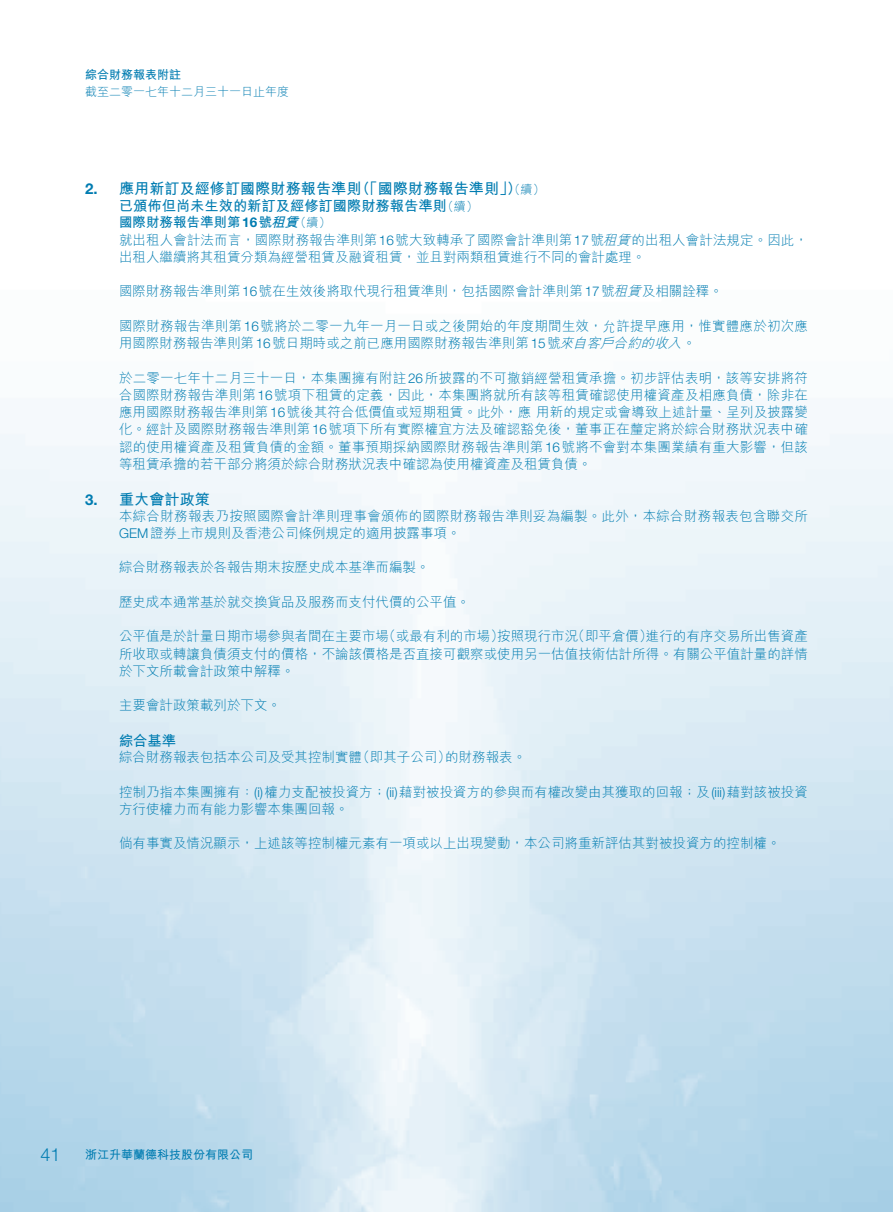
<style>
.page{position:relative;width:893px;height:1212px;background:#fff}
.page>*{position:absolute;margin:0;border:0;box-sizing:border-box;transform-origin:0 0}
.t1{font:300 18px "Helvetica Neue LT Std";color:#007cb1}
.t2{font:15px "M Hei HK Bold B5 pc H";letter-spacing:.01em;color:#007cb1}
.t3{font:14.25px "M Hei HK Bold B5 pc H";color:#007cb1}
.t4{font:13.5px/17.2px "M Hei HK Light B5 pc H";color:#007cb1}
.t5{font:13.5px/17.2px "M Hei HK Light B5 pc H";letter-spacing:.02em;color:#007cb1}
.t6{font:12px/16.5px "M Hei HK Light B5 pc H";color:#007cb1}
.t7{font:12px "M Hei HK Bold B5 pc H";color:#007cb1}
.s1{font-family:"M Hei HK Bold B5 pc H"}
.s2{font-family:"Helvetica Neue LT Std";font-weight:700}
.s3{font-family:"M Hei HK Light B5 pc H";font-size:12px}
.s4{font-family:"M Hei HK Bold B5 pc H";font-style:italic}
.s5{font-size:12px}
.s6{font-family:"Helvetica Neue LT Std";font-weight:300}
.s7{font-style:italic}
</style>
<div class="page">
<p class="t6" style="left:85px;top:68px;width:205px"><span class="s1">綜合財務報表附註<br></span>截至二零一七年十二月三十一日止年度</p>
<p class="t2" style="left:85px;top:183px;width:461px"><span class="s2">2.</span> 應用新訂及經修訂國際財務報告準則（「國際財務報告準則」）<span class="s3">（續）</span></p>
<p class="t3" style="left:119px;top:200px;width:360px">已頒佈但尚未生效的新訂及經修訂國際財務報告準則<span class="s3">（續）</span></p>
<p class="t4" style="left:119px;top:215px;width:690px"><span class="s1">國際財務報告準則第</span><span class="s2">16</span><span class="s1">號</span><span class="s4">租賃</span><span class="s5">（續）<br></span>就出租人會計法而言，國際財務報告準則第<span class="s6">16</span>號大致轉承了國際會計準則第<span class="s6">17</span>號<span class="s7">租賃</span>的出租人會計法規定。因此，出租人繼續將其租賃分類為經營租賃及融資租賃，並且對兩類租賃進行不同的會計處理。</p>
<p class="t4" style="left:119px;top:284px;width:605px">國際財務報告準則第<span class="s6">16</span>號在生效後將取代現行租賃準則，包括國際會計準則第<span class="s6">17</span>號<span class="s7">租賃</span>及相關詮釋。</p>
<p class="t4" style="left:119px;top:319px;width:690px">國際財務報告準則第<span class="s6">16</span>號將於二零一九年一月一日或之後開始的年度期間生效，允許提早應用，惟實體應於初次應用國際財務報告準則第<span class="s6">16</span>號日期時或之前已應用國際財務報告準則第<span class="s6">15</span>號<span class="s7">來自客戶合約的收入</span>。</p>
<p class="t4" style="left:119px;top:371px;width:690px;text-align:justify">於二零一七年十二月三十一日，本集團擁有附註<span class="s6">26</span>所披露的不可撤銷經營租賃承擔。初步評估表明，該等安排將符合國際財務報告準則第<span class="s6">16</span>號項下租賃的定義，因此，本集團將就所有該等租賃確認使用權資產及相應負債，除非在應用國際財務報告準則第<span class="s6">16</span>號後其符合低價值或短期租賃。此外，應用新的規定或會導致上述計量、呈列及披露變化。經計及國際財務報告準則第<span class="s6">16</span>號項下所有實際權宜方法及確認豁免後，董事正在釐定將於綜合財務狀況表中確認的使用權資產及租賃負債的金額。董事預期採納國際財務報告準則第<span class="s6">16</span>號將不會對本集團業績有重大影響，但該等租賃承擔的若干部分將須於綜合財務狀況表中確認為使用權資產及租賃負債。</p>
<p class="t2" style="left:85px;top:493px;width:126px"><span class="s2">3.</span> 重大會計政策</p>
<p class="t5" style="left:119px;top:509px;width:690px">本綜合財務報表乃按照國際會計準則理事會頒佈的國際財務報告準則妥為編製。此外，本綜合財務報表包含聯交所<br><span class="s6">GEM</span>證券上市規則及香港公司條例規定的適用披露事項。</p>
<p class="t4" style="left:119px;top:560px;width:312px">綜合財務報表於各報告期末按歷史成本基準而編製。</p>
<p class="t4" style="left:119px;top:595px;width:353px">歷史成本通常基於就交換貨品及服務而支付代價的公平值。</p>
<p class="t4" style="left:119px;top:629px;width:690px;text-align:justify">公平值是於計量日期市場參與者間在主要市場（或最有利的市場）按照現行市況（即平倉價）進行的有序交易所出售資產所收取或轉讓負債須支付的價格，不論該價格是否直接可觀察或使用另一估值技術估計所得。有關公平值計量的詳情於下文所載會計政策中解釋。</p>
<p class="t4" style="left:119px;top:698px;width:163px">主要會計政策載列於下文。</p>
<p class="t3" style="left:119px;top:735px;width:58px">綜合基準</p>
<p class="t4" style="left:119px;top:750px;width:409px">綜合財務報表包括本公司及受其控制實體（即其子公司）的財務報表。</p>
<p class="t4" style="left:119px;top:785px;width:690px">控制乃指本集團擁有：<span class="s6">(i)</span>權力支配被投資方；<span class="s6">(ii)</span>藉對被投資方的參與而有權改變由其獲取的回報；及<span class="s6">(iii)</span>藉對該被投資方行使權力而有能力影響本集團回報。</p>
<p class="t4" style="left:119px;top:836px;width:663px">倘有事實及情況顯示，上述該等控制權元素有一項或以上出現變動，本公司將重新評估其對被投資方的控制權。</p>
<p class="t1" style="left:41px;top:1148px;width:22px">41</p>
<p class="t7" style="left:85px;top:1150px;width:169px">浙江升華蘭德科技股份有限公司</p>
</div>
